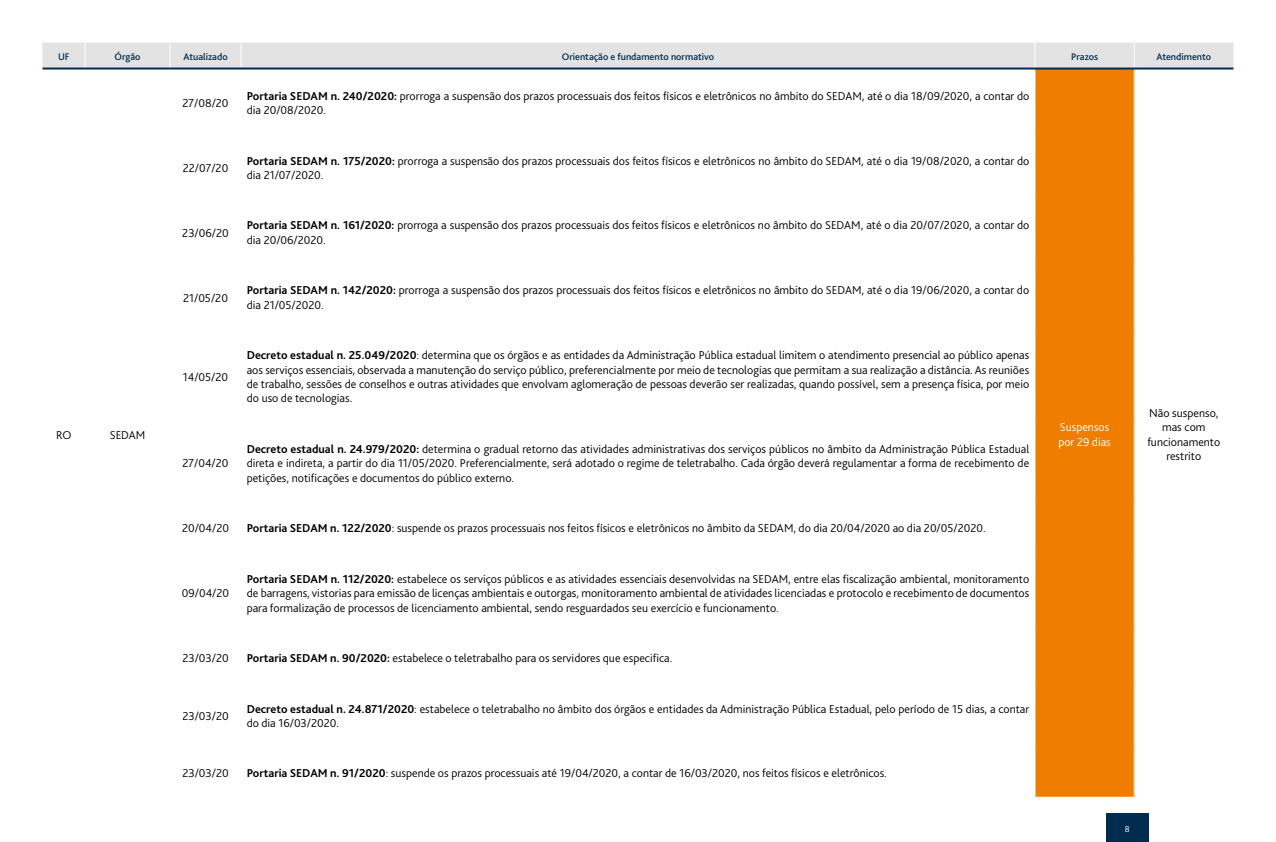
<style>
.page{position:relative;width:1276px;height:842px;background:#fff}
.page>*{position:absolute;margin:0;border:0;box-sizing:border-box;transform-origin:0 0}
.t1{font:300 12px/14.4px "Bliss 2";color:#000}
.t2{font:300 12px/14.4px "Bliss 2";color:#fff}
.t3{font:500 10px "Bliss 2";color:#002c50}
.t4{font:300 9px "Bliss 2";color:#fff}
.s1{font-weight:700}
</style>
<div class="page">
<div style="left:1106px;top:814px;width:42px;height:28px;background:#002c50"></div>
<div style="left:1035px;top:69px;width:99px;height:728px;background:#ef7d00"></div>
<div style="left:43px;top:43px;width:1190px;height:25px;background:#e3e3e3"></div>
<hr style="left:1133px;top:70px;width:1px;height:64px;background:#fff">
<hr style="left:1133px;top:134px;width:1px;height:65px;background:#fff">
<hr style="left:1133px;top:199px;width:1px;height:65px;background:#fff">
<hr style="left:1133px;top:264px;width:1px;height:65px;background:#fff">
<hr style="left:1133px;top:329px;width:1px;height:93px;background:#fff">
<hr style="left:1133px;top:422px;width:1px;height:80px;background:#fff">
<hr style="left:1133px;top:502px;width:1px;height:50px;background:#fff">
<hr style="left:1133px;top:552px;width:1px;height:79px;background:#fff">
<hr style="left:1133px;top:631px;width:1px;height:51px;background:#fff">
<hr style="left:1133px;top:682px;width:1px;height:65px;background:#fff">
<hr style="left:1133px;top:747px;width:1px;height:50px;background:#fff">
<hr style="left:43px;top:68px;width:42px;height:2px;background:#002c50">
<hr style="left:85px;top:68px;width:85px;height:2px;background:#002c50">
<hr style="left:170px;top:68px;width:71px;height:2px;background:#002c50">
<hr style="left:241px;top:68px;width:794px;height:2px;background:#002c50">
<hr style="left:1035px;top:68px;width:99px;height:2px;background:#002c50">
<hr style="left:1134px;top:68px;width:99px;height:2px;background:#002c50">
<p class="t3" style="left:58px;top:50px;width:13px">UF</p>
<p class="t3" style="left:114px;top:50px;width:28px">Órgão</p>
<p class="t3" style="left:183px;top:50px;width:46px">Atualizado</p>
<p class="t3" style="left:562px;top:50px;width:154px">Orientação e fundamento normativo</p>
<p class="t3" style="left:1071px;top:50px;width:29px">Prazos</p>
<p class="t3" style="left:1156px;top:50px;width:56px">Atendimento</p>
<p class="t1" style="left:183px;top:95px;width:47px">27/08/20</p>
<p class="t1" style="left:247px;top:88px;width:784px"><span class="s1">Portaria SEDAM n. 240/2020:</span> prorroga a suspensão dos prazos processuais dos feitos físicos e eletrônicos no âmbito do SEDAM, até o dia 18/09/2020, a contar do dia 20/08/2020.</p>
<p class="t1" style="left:183px;top:160px;width:47px">22/07/20</p>
<p class="t1" style="left:247px;top:153px;width:784px"><span class="s1">Portaria SEDAM n. 175/2020:</span> prorroga a suspensão dos prazos processuais dos feitos físicos e eletrônicos no âmbito do SEDAM, até o dia 19/08/2020, a contar do dia 21/07/2020.</p>
<p class="t1" style="left:182px;top:225px;width:48px">23/06/20</p>
<p class="t1" style="left:247px;top:218px;width:784px"><span class="s1">Portaria SEDAM n. 161/2020:</span> prorroga a suspensão dos prazos processuais dos feitos físicos e eletrônicos no âmbito do SEDAM, até o dia 20/07/2020, a contar do dia 20/06/2020.</p>
<p class="t1" style="left:183px;top:290px;width:46px">21/05/20</p>
<p class="t1" style="left:247px;top:283px;width:784px"><span class="s1">Portaria SEDAM n. 142/2020:</span> prorroga a suspensão dos prazos processuais dos feitos físicos e eletrônicos no âmbito do SEDAM, até o dia 19/06/2020, a contar do dia 21/05/2020.</p>
<p class="t1" style="left:56px;top:427px;width:17px">RO</p>
<p class="t1" style="left:110px;top:427px;width:37px">SEDAM</p>
<p class="t1" style="left:183px;top:369px;width:47px">14/05/20</p>
<p class="t1" style="left:183px;top:456px;width:47px">27/04/20</p>
<p class="t1" style="left:247px;top:348px;width:784px;text-align:justify"><span class="s1">Decreto estadual n. 25.049/2020</span>: determina que os órgãos e as entidades da Administração Pública estadual limitem o atendimento presencial ao público apenas aos serviços essenciais, observada a manutenção do serviço público, preferencialmente por meio de tecnologias que permitam a sua realização a distância. As reuniões de trabalho, sessões de conselhos e outras atividades que envolvam aglomeração de pessoas deverão ser realizadas, quando possível, sem a presença física, por meio do uso de tecnologias.</p>
<p class="t1" style="left:247px;top:441px;width:784px;text-align:justify"><span class="s1">Decreto estadual n. 24.979/2020:</span> determina o gradual retorno das atividades administrativas dos serviços públicos no âmbito da Administração Pública Estadual direta e indireta, a partir do dia 11/05/2020. Preferencialmente, será adotado o regime de teletrabalho. Cada órgão deverá regulamentar a forma de recebimento de petições, notificações e documentos do público externo.</p>
<p class="t1" style="left:182px;top:521px;width:48px">20/04/20</p>
<p class="t1" style="left:247px;top:521px;width:740px"><span class="s1">Portaria SEDAM n. 122/2020</span>: suspende os prazos processuais nos feitos físicos e eletrônicos no âmbito da SEDAM, do dia 20/04/2020 ao dia 20/05/2020.</p>
<p class="t1" style="left:182px;top:586px;width:49px">09/04/20</p>
<p class="t1" style="left:247px;top:571px;width:784px;text-align:justify"><span class="s1">Portaria SEDAM n. 112/2020:</span> estabelece os serviços públicos e as atividades essenciais desenvolvidas na SEDAM, entre elas fiscalização ambiental, monitoramento de barragens, vistorias para emissão de licenças ambientais e outorgas, monitoramento ambiental de atividades licenciadas e protocolo e recebimento de documentos para formalização de processos de licenciamento ambiental, sendo resguardados seu exercício e funcionamento.</p>
<p class="t1" style="left:182px;top:650px;width:48px">23/03/20</p>
<p class="t1" style="left:247px;top:650px;width:427px"><span class="s1">Portaria SEDAM n. 90/2020:</span> estabelece o teletrabalho para os servidores que especifica.</p>
<p class="t1" style="left:182px;top:708px;width:48px">23/03/20</p>
<p class="t1" style="left:247px;top:701px;width:784px"><span class="s1">Decreto estadual n. 24.871/2020</span>: estabelece o teletrabalho no âmbito dos órgãos e entidades da Administração Pública Estadual, pelo período de 15 dias, a contar do dia 16/03/2020.</p>
<p class="t1" style="left:182px;top:766px;width:48px">23/03/20</p>
<p class="t1" style="left:247px;top:766px;width:642px"><span class="s1">Portaria SEDAM n. 91/2020</span>: suspende os prazos processuais até 19/04/2020, a contar de 16/03/2020, nos feitos físicos e eletrônicos.</p>
<p class="t2" style="left:1058px;top:420px;width:54px">Suspensos por 29 dias</p>
<p class="t1" style="left:1147px;top:405px;width:74px;text-align:center">Não suspenso, mas com funcionamento restrito</p>
<p class="t4" style="left:1124px;top:823px;width:6px">8</p>
</div>
